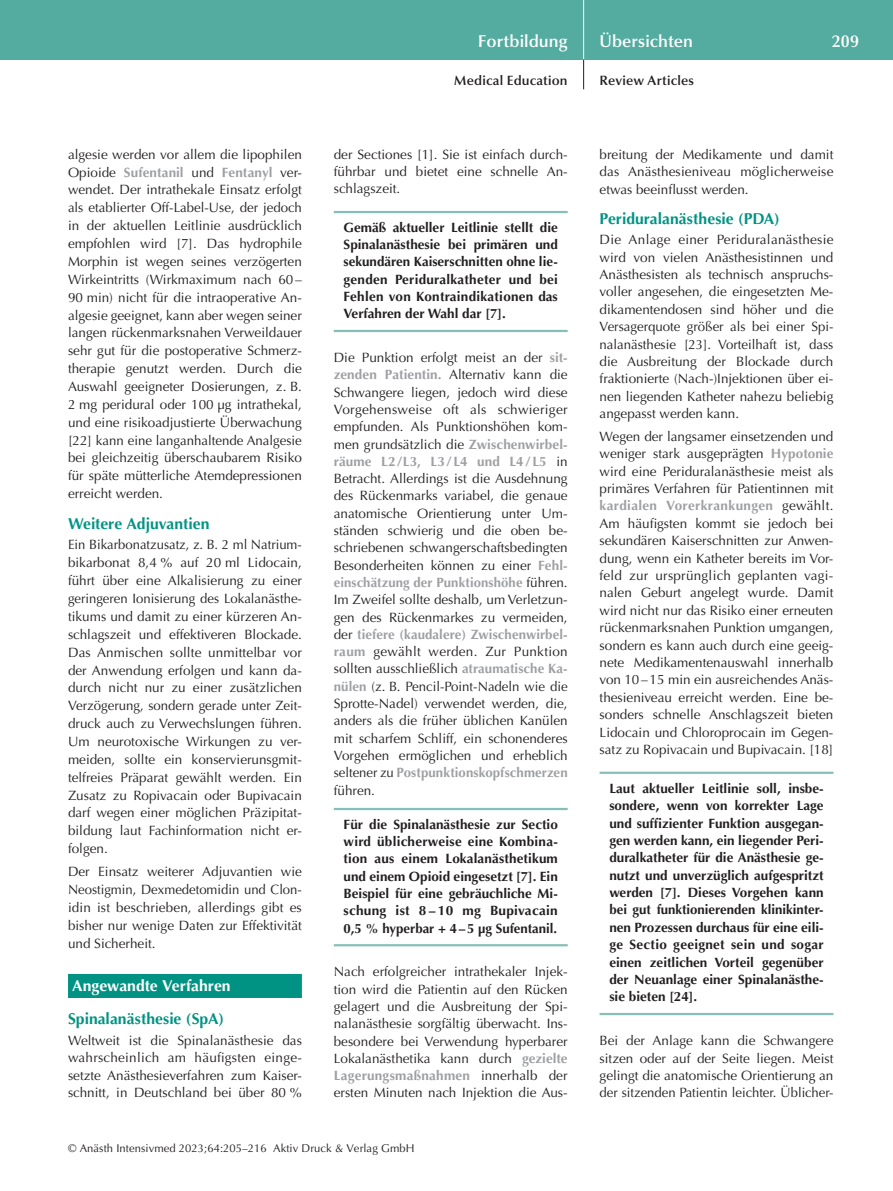
<style>
.page{position:relative;width:893px;height:1191px;background:#fff}
.page>*{position:absolute;margin:0;border:0;box-sizing:border-box;transform-origin:0 0}
.t1{font:600 17.25px "Optima";color:#fff}
.t2{font:700 15.75px "Optima";color:#009383}
.t3{font:700 15.75px "Optima";color:#fff}
.t4{font:13.5px/17.9px "Optima";color:#231f20}
.t5{font:700 13.5px/17.4px "Optima";color:#231f20;text-align:justify}
.t6{font:600 13.5px "Optima";letter-spacing:.01em;color:#231f20}
.t7{font:11.25px "Optima";letter-spacing:.005em;color:#231f20}
.s1{font-weight:700;color:#9d9fa2}
</style>
<div class="page">
<div style="left:0;top:0;width:893px;height:60px;background:#54aba0"></div>
<hr style="left:583px;top:0;width:1px;height:60px;background:#fff">
<svg style="left:583px;top:60px;width:1px;height:29px"></svg>
<div style="left:68px;top:974px;width:234px;height:24px;background:#009383"></div>
<hr style="left:334px;top:211px;width:234px;height:2px;background:#86bfb7">
<hr style="left:334px;top:330px;width:234px;height:2px;background:#86bfb7">
<hr style="left:334px;top:808px;width:234px;height:2px;background:#86bfb7">
<hr style="left:334px;top:944px;width:234px;height:2px;background:#86bfb7">
<hr style="left:600px;top:771px;width:233px;height:3px;background:#86bfb7">
<hr style="left:600px;top:1013px;width:233px;height:2px;background:#86bfb7">
<p class="t4" style="left:68px;top:145px;width:235px;text-align:justify">algesie werden vor allem die lipophilen Opioide <span class="s1">Sufentanil</span> und <span class="s1">Fentanyl</span> ver&shy;wendet. Der intrathekale Einsatz erfolgt als etablierter Off-Label-Use, der jedoch in der aktuellen Leitlinie ausdrücklich empfohlen wird [7]. Das hydrophile Morphin ist wegen seines verzögerten Wirkeintritts (Wirkmaximum nach 60– 90 min) nicht für die intraoperative An&shy;algesie geeignet, kann aber wegen seiner langen rückenmarksnahen Verweildauer sehr gut für die postoperative Schmerz&shy;therapie genutzt werden. Durch die Auswahl geeigneter Dosierungen, z. B.<br>2 mg peridural oder 100 µg intrathekal, und eine risikoadjustierte Überwachung [22] kann eine langanhaltende Analgesie bei gleichzeitig überschaubarem Risiko für späte mütterliche Atemdepressionen erreicht werden.</p>
<p class="t2" style="left:68px;top:514px;width:143px">Weitere Adjuvantien</p>
<p class="t4" style="left:68px;top:536px;width:235px">Ein Bikarbonatzusatz, z. B. 2 ml Natrium&shy;bikarbonat 8,4 % auf 20 ml Lidocain, führt über eine Alkalisierung zu einer geringeren Ionisierung des Lokalanästhe&shy;tikums und damit zu einer kürzeren An&shy;schlagszeit und effektiveren Blockade.<br>Das Anmischen sollte unmittelbar vor der Anwendung erfolgen und kann da&shy;durch nicht nur zu einer zusätzlichen Verzögerung, sondern gerade unter Zeit--- druck auch zu Verwechslungen führen.<br>Um neurotoxische Wirkungen zu ver&shy;meiden, sollte ein konservierunsgmit&shy;telfreies Präparat gewählt werden. Ein Zusatz zu Ropivacain oder Bupivacain darf wegen einer möglichen Präzipitat&shy;bildung laut Fachinformation nicht er-- folgen.</p>
<p class="t4" style="left:68px;top:863px;width:235px;text-align:justify">Der Einsatz weiterer Adjuvantien wie Neostigmin, Dexmedetomidin und Clon&shy;idin ist beschrieben, allerdings gibt es bisher nur wenige Daten zur Effektivität und Sicherheit.</p>
<p class="t3" style="left:72px;top:976px;width:160px">Angewandte Verfahren</p>
<p class="t2" style="left:68px;top:1009px;width:157px">Spinalanästhesie (SpA)</p>
<p class="t4" style="left:68px;top:1031px;width:235px">Weltweit ist die Spinalanästhesie das wahrscheinlich am häufigsten einge-- setzte Anästhesieverfahren zum Kaiser&shy;schnitt, in Deutschland bei über 80 %</p>
<p class="t1" style="left:478px;top:31px;width:91px">Fortbildung</p>
<p class="t1" style="left:600px;top:31px;width:95px">Übersichten</p>
<p class="t1" style="left:832px;top:31px;width:29px">209</p>
<p class="t6" style="left:454px;top:73px;width:115px">Medical Education</p>
<p class="t6" style="left:600px;top:73px;width:96px">Review Articles</p>
<p class="t4" style="left:334px;top:146px;width:235px;line-height:17.2px">der Sectiones [1]. Sie ist einfach durch-- führbar und bietet eine schnelle An&shy;schlagszeit.</p>
<p class="t5" style="left:344px;top:219px;width:216px">Gemäß aktueller Leitlinie stellt die Spinalanästhesie bei primären und sekundären Kaiserschnitten ohne lie&shy;genden Periduralkatheter und bei Fehlen von Kontraindikationen das Verfahren der Wahl dar [7].</p>
<p class="t4" style="left:334px;top:349px;width:235px;line-height:17.2px">Die Punktion erfolgt meist an der <span class="s1">sit&shy;zenden Patientin.</span> Alternativ kann die Schwangere liegen, jedoch wird diese Vorgehensweise oft als schwieriger empfunden. Als Punktionshöhen kom&shy;men grundsätzlich die <span class="s1">Zwischenwirbel&shy;räume L2/L3, L3/L4 und L4/ L5</span> in Betracht. Allerdings ist die Ausdehnung des Rückenmarks variabel, die genaue anatomische Orientierung unter Um&shy;ständen schwierig und die oben be&shy;schriebenen schwangerschaftsbedingten Besonderheiten können zu einer <span class="s1">Fehl-- einschätzung der Punktionshöhe</span> führen.<br>Im Zweifel sollte deshalb, um Verletzun&shy;gen des Rückenmarkes zu vermeiden, der <span class="s1">tiefere (kaudalere) Zwischenwirbel&shy;raum</span> gewählt werden. Zur Punktion sollten ausschließlich <span class="s1">atraumatische Ka&shy;nülen</span> (z. B. Pencil-Point-Nadeln wie die Sprotte-Nadel) verwendet werden, die, anders als die früher üblichen Kanülen mit scharfem Schliff, ein schonenderes Vorgehen ermöglichen und erheblich seltener zu <span class="s1">Postpunktionskopfschmerzen </span>führen.</p>
<p class="t5" style="left:344px;top:816px;width:216px">Für die Spinalanästhesie zur Sectio wird üblicherweise eine Kombina&shy;tion aus einem Lokalanästhetikum und einem Opioid eingesetzt [7]. Ein Beispiel für eine gebräuchliche Mi&shy;schung ist 8 – 10 mg Bupivacain 0,5 % hyperbar + 4–5 µg Sufentanil.</p>
<p class="t4" style="left:334px;top:963px;width:235px;line-height:17.2px;text-align:justify">Nach erfolgreicher intrathekaler Injek&shy;tion wird die Patientin auf den Rücken gelagert und die Ausbreitung der Spi&shy;nalanästhesie sorgfältig überwacht. Ins&shy;besondere bei Verwendung hyperbarer Lokalanästhetika kann durch <span class="s1">gezielte Lagerungsmaßnahmen</span> innerhalb der ersten Minuten nach Injektion die Aus-</p>
<p class="t4" style="left:600px;top:146px;width:235px;line-height:17.4px;text-align:justify">breitung der Medikamente und damit das Anästhesieniveau möglicherweise etwas beeinflusst werden.</p>
<p class="t2" style="left:600px;top:209px;width:182px">Periduralanästhesie (PDA)</p>
<p class="t4" style="left:600px;top:231px;width:235px;line-height:17.4px">Die Anlage einer Periduralanästhesie wird von vielen Anästhesistinnen und Anästhesisten als technisch anspruchs&shy;voller angesehen, die eingesetzten Me-- dikamentendosen sind höher und die Versagerquote größer als bei einer Spi&shy;nalanästhesie [23]. Vorteilhaft ist, dass die Ausbreitung der Blockade durch fraktionierte (Nach-)Injektionen über ei&shy;nen liegenden Katheter nahezu beliebig angepasst werden kann.</p>
<p class="t4" style="left:600px;top:427px;width:235px;line-height:17.4px">Wegen der langsamer einsetzenden und weniger stark ausgeprägten <span class="s1">Hypotonie </span>wird eine Periduralanästhesie meist als primäres Verfahren für Patientinnen mit <span class="s1">kardialen Vorerkrankungen</span> gewählt.<br>Am häufigsten kommt sie jedoch bei sekundären Kaiserschnitten zur Anwen&shy;dung, wenn ein Katheter bereits im Vor-- feld zur ursprünglich geplanten vagi&shy;nalen Geburt angelegt wurde. Damit wird nicht nur das Risiko einer erneuten rückenmarksnahen Punktion umgangen, sondern es kann auch durch eine geeig&shy;nete Medikamentenauswahl innerhalb von 10–15 min ein ausreichendes Anäs-- thesieniveau erreicht werden. Eine be&shy;sonders schnelle Anschlagszeit bieten Lidocain und Chloroprocain im Gegen&shy;satz zu Ropivacain und Bupivacain. [18]</p>
<p class="t5" style="left:609px;top:779px;width:216px">Laut aktueller Leitlinie soll, insbe&shy;sondere, wenn von korrekter Lage und suffizienter Funktion ausgegan&shy;gen werden kann, ein liegender Peri&shy;duralkatheter für die Anästhesie ge&shy;nutzt und unverzüglich aufgespritzt werden [7]. Dieses Vorgehen kann bei gut funktionierenden klinikinter&shy;nen Prozessen durchaus für eine eili&shy;ge Sectio geeignet sein und sogar einen zeitlichen Vorteil gegenüber der Neuanlage einer Spinalanästhe&shy;sie bieten [24].</p>
<p class="t4" style="left:600px;top:1032px;width:235px;line-height:17.4px;text-align:justify">Bei der Anlage kann die Schwangere sitzen oder auf der Seite liegen. Meist gelingt die anatomische Orientierung an der sitzenden Patientin leichter. Üblicher--</p>
<p class="t7" style="left:68px;top:1142px;width:348px">© Anästh Intensivmed 2023;64:205–216 Aktiv Druck &amp; Verlag GmbH</p>
</div>
